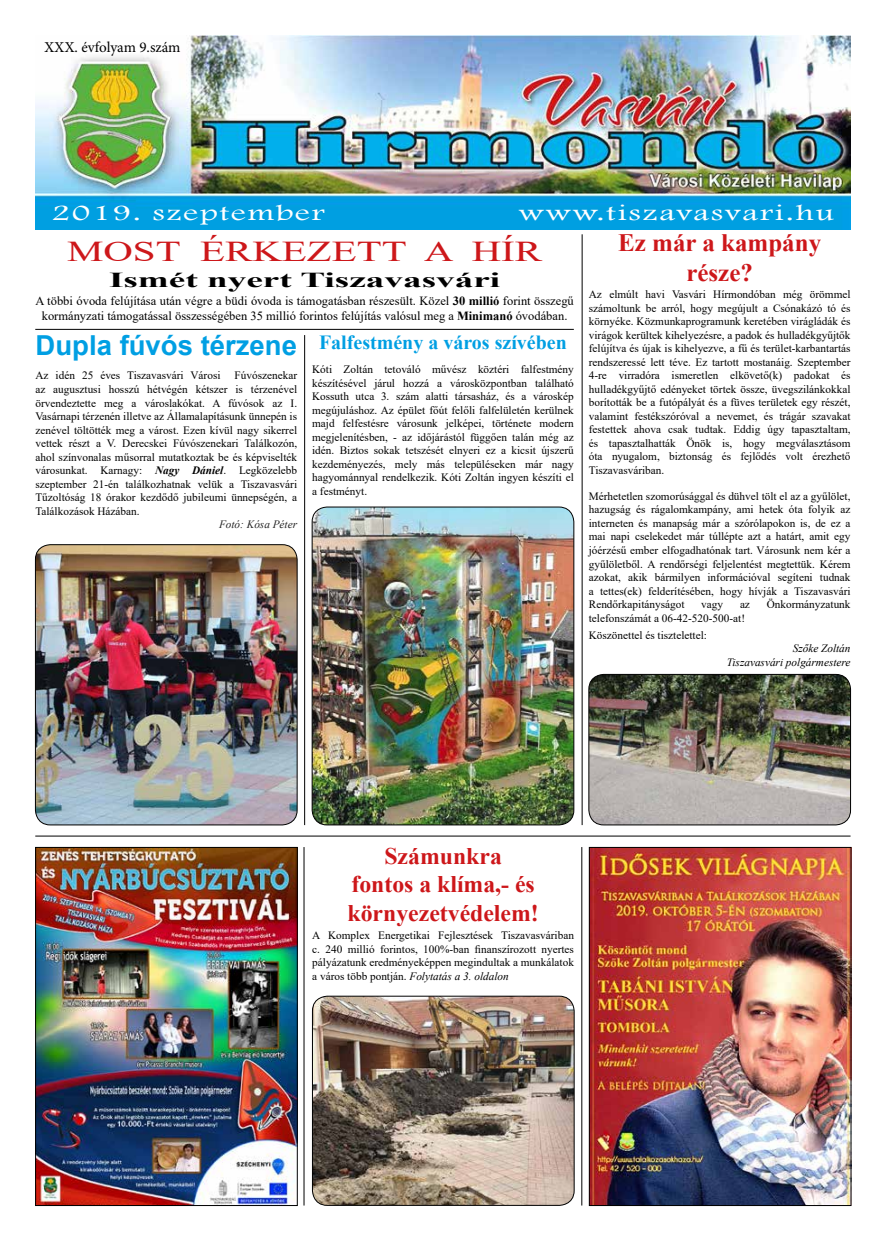
<style>
.page{position:relative;width:886px;height:1241px;background:#fff}
.page>*{position:absolute;margin:0;border:0;box-sizing:border-box;transform-origin:0 0}
.t1{font:28.75px "Times New Roman";color:#cd171a;scale:1.42 1}
.t2{font:700 25px/30px "Times New Roman";color:#cd171a;text-align:center}
.t3{font:700 23.75px/28.5px "Times New Roman";color:#cd171a;text-align:center}
.t4{font:22.5px "Footlight MT Light";letter-spacing:.05em;color:#fff;scale:1.5 1}
.t5{font:700 21.25px "Times New Roman";color:#000;scale:1.75 1}
.t6{font:700 20px "Times New Roman";color:#009fe3}
.t7{font:15px "Minion Pro";color:#000}
.t8{font:12.5px/15px "Times New Roman";color:#000;text-align:center}
.t9{font:11.25px/13.5px "Times New Roman";color:#000;text-align:justify}
.t10{font:italic 11.25px/13.5px "Times New Roman";color:#000;text-align:right}
.t11{font:italic 11.25px "Times New Roman";color:#222}
.s1{font-weight:700}
.s2{font-family:"Arial";font-size:27.5px}
.s3{font-weight:700;font-style:italic}
.s4{font-style:italic}
</style>
<div class="page">
<img style="left:35px;top:35px;width:815px;height:195px">
<img style="left:312px;top:507px;width:262px;height:317px">
<div style="left:312px;top:507px;width:262px;height:318px;border:1px solid #000;border-radius:15px"></div>
<img style="left:37px;top:849px;width:258px;height:354px">
<div style="left:35px;top:847px;width:262px;height:358px;border:1px solid #000"></div>
<img style="left:591px;top:849px;width:258px;height:354px">
<div style="left:589px;top:847px;width:262px;height:358px;border:1px solid #000"></div>
<img style="left:35px;top:544px;width:262px;height:280px">
<div style="left:35px;top:544px;width:262px;height:281px;border:1px solid #000;border-radius:15px"></div>
<img style="left:589px;top:674px;width:261px;height:150px">
<div style="left:589px;top:674px;width:262px;height:151px;border:1px solid #000;border-radius:15px"></div>
<img style="left:312px;top:997px;width:262px;height:208px">
<div style="left:312px;top:995px;width:262px;height:210px;border:1px solid #000;border-radius:15px"></div>
<hr style="left:35px;top:835px;width:815px;height:1px;background:#000">
<hr style="left:304px;top:335px;width:1px;height:490px;background:#000">
<hr style="left:304px;top:846px;width:1px;height:359px;background:#000">
<hr style="left:581px;top:846px;width:1px;height:359px;background:#000">
<hr style="left:582px;top:234px;width:1px;height:591px;background:#000">
<hr style="left:35px;top:329px;width:539px;height:1px;background:#000">
<h3 class="t7" style="left:44px;top:38px;width:138px">XXX. évfolyam 9.szám</h3>
<h3 class="t4" style="left:51px;top:199px;width:184px">2019. szeptember</h3>
<h3 class="t4" style="left:518px;top:199px;width:212px">www.tiszavasvari.hu</h3>
<h1 class="t1" style="left:67px;top:231px;width:336px">MOST ÉRKEZETT A HÍR</h1>
<h3 class="t5" style="left:109px;top:264px;width:225px">Ismét nyert Tiszavasvári</h3>
<p class="t8" style="left:35px;top:293px;width:540px">A többi óvoda felújítása után végre a büdi óvoda is támogatásban részesült. Közel <span class="s1">30 millió</span> forint összegű kormányzati támogatással összességében 35 millió forintos felújítás valósul meg a <span class="s1">Minimanó</span> óvodában.</p>
<h3 class="t6" style="left:36px;top:327px;width:533px"><span class="s2">Dupla fúvós térzene</span> Falfestmény a város szívében</h3>
<p class="t9" style="left:35px;top:368px;width:187px">Az idén 25 éves Tiszavasvári Városi</p>
<p class="t9" style="left:35px;top:368px;width:263px;text-indent:199px">Fúvószenekar az augusztusi hosszú hétvégén kétszer is térzenével örvendeztette meg a városlakókat. A fúvósok az I.<br>Vasárnapi térzenén illetve az Államalapításunk ünnepén is zenével töltötték meg a várost. Ezen kívül nagy sikerrel vettek részt a V. Derecskei Fúvószenekari Találkozón, ahol színvonalas műsorral mutatkoztak be és képviselték városunkat. Karnagy: <span class="s3">Nagy Dániel</span>. Legközelebb szeptember 21-én találkozhatnak velük a Tiszavasvári Tűzoltóság 18 órakor kezdődő jubileumi ünnepségén, a Találkozások Házában.</p>
<p class="t11" style="left:219px;top:516px;width:80px">Fotó: Kósa Péter</p>
<p class="t9" style="left:312px;top:362px;width:263px">Kóti Zoltán tetováló művész köztéri falfestmény készítésével járul hozzá a városközpontban található Kossuth utca 3. szám alatti társasház, és a városkép megújuláshoz. Az épület főút felőli falfelületén kerülnek majd felfestésre városunk jelképei, története modern megjelenítésben, - az időjárástól függően talán még az idén. Biztos sokak tetszését elnyeri ez a kicsit újszerű kezdeményezés, mely más településeken már nagy hagyománnyal rendelkezik. Kóti Zoltán ingyen készíti el a festményt.</p>
<h2 class="t2" style="left:618px;top:227px;width:205px">Ez már a kampány része?</h2>
<p class="t9" style="left:589px;top:287px;width:263px">Az elmúlt havi Vasvári Hírmondóban még örömmel számoltunk be arról, hogy megújult a Csónakázó tó és környéke. Közmunkaprogramunk keretében virágládák és virágok kerültek kihelyezésre, a padok és hulladékgyűjtők felújítva és újak is kihelyezve, a fű és terület-karbantartás rendszeressé lett téve. Ez tartott mostanáig. Szeptember 4-re virradóra ismeretlen elkövető(k) padokat és hulladékgyűjtő edényeket törtek össze, üvegszilánkokkal borították be a futópályát és a füves területek egy részét, valamint festékszóróval a nevemet, és trágár szavakat festettek ahova csak tudtak. Eddig úgy tapasztaltam, és tapasztalhatták Önök is, hogy megválasztásom óta nyugalom, biztonság és fejlődés volt érezhető Tiszavasváriban.</p>
<p class="t9" style="left:589px;top:489px;width:263px">Mérhetetlen szomorúsággal és dühvel tölt el az a gyűlölet, hazugság és rágalomkampány, ami hetek óta folyik az interneten és manapság már a szórólapokon is, de ez a mai napi cselekedet már túllépte azt a határt, amit egy jóérzésű ember elfogadhatónak tart. Városunk nem kér a gyűlöletből. A rendőrségi feljelentést megtettük. Kérem azokat, akik bármilyen információval segíteni tudnak a tettes(ek) felderítésében, hogy hívják a Tiszavasvári Rendőrkapitányságot</p>
<p class="t9" style="left:701px;top:597px;width:23px">vagy</p>
<p class="t9" style="left:740px;top:597px;width:11px">az</p>
<p class="t9" style="left:767px;top:597px;width:85px">Önkormányzatunk</p>
<p class="t9" style="left:589px;top:608px;width:158px;line-height:17px">telefonszámát a 06-42-520-500-at!<br>Köszönettel és tisztelettel:</p>
<p class="t10" style="left:727px;top:641px;width:125px">Szőke Zoltán<br>Tiszavasvári polgármestere</p>
<h3 class="t3" style="left:347px;top:840px;width:193px">Számunkra<br>fontos a klíma,- és környezetvédelem!</h3>
<p class="t9" style="left:312px;top:928px;width:263px">A Komplex Energetikai Fejlesztések Tiszavasváriban c. 240 millió forintos, 100%-ban finanszírozott nyertes pályázatunk eredményeképpen megindultak a munkálatok a város több pontján. <span class="s4">Folytatás a 3. oldalon</span></p>
</div>
